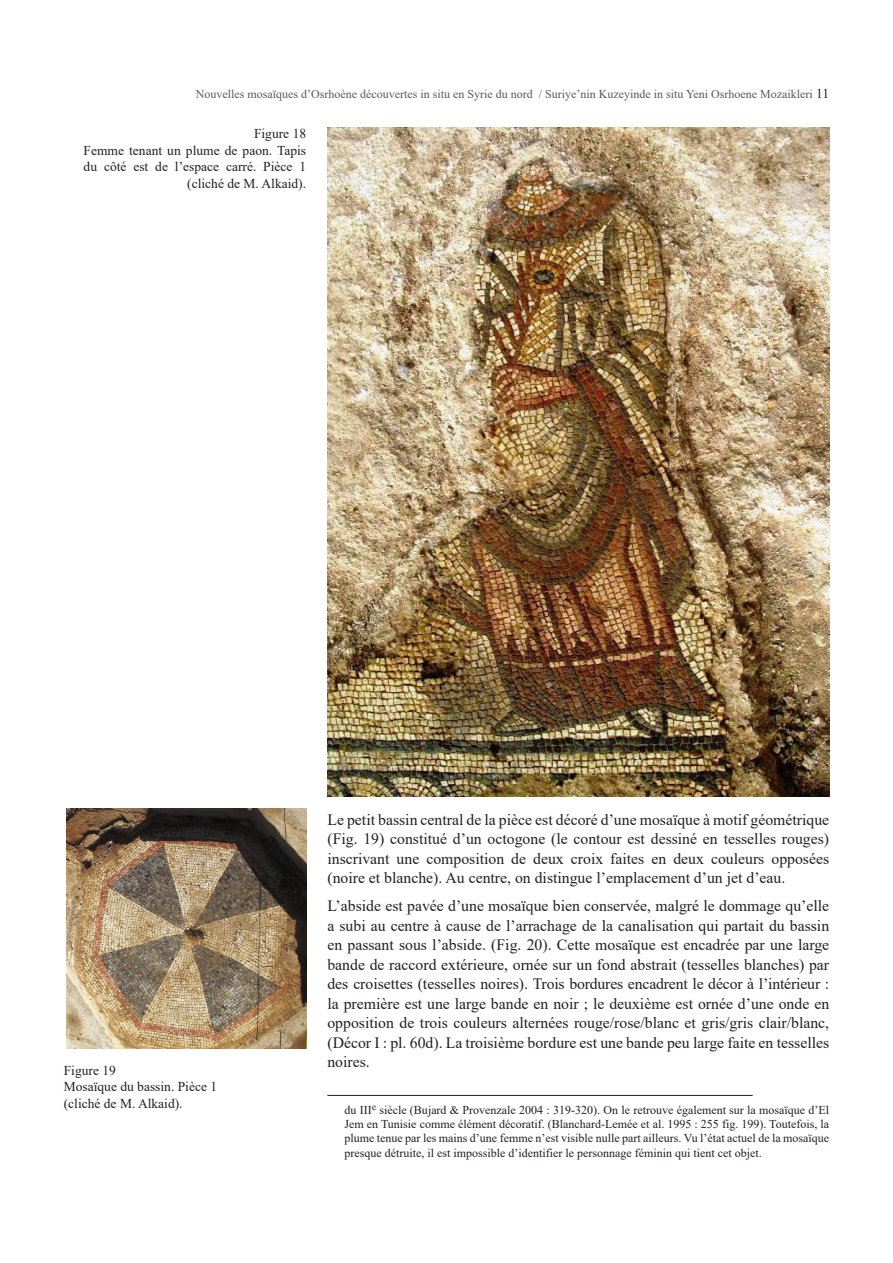
<style>
.page{position:relative;width:893px;height:1263px;background:#fff}
.page>*{position:absolute;margin:0;border:0;box-sizing:border-box;transform-origin:0 0}
.JMR_Metin{font:15.75px/19.5px "Times New Roman";color:#231f20;text-align:justify}
.JMR_Resimaltı{font:13.5px/16.5px "Times New Roman";color:#231f20;text-align:right}
.t1{font:12px/14.2px "Times New Roman";color:#231f20;text-align:justify}
.JMR_Sayfa_Üst_Başlık{font:12px "Times New Roman";color:#57585a}
.s1{font-size:13.5px;color:#231f20}
</style>
<div class="page">
<hr style="left:327px;top:1095px;width:426px;height:1px;background:#231f20">
<img style="left:327px;top:128px;width:502px;height:669px">
<img style="left:67px;top:809px;width:239px;height:239px">
<p class="JMR_Sayfa_Üst_Başlık" style="left:196px;top:85px;width:635px">Nouvelles mosaïques d’Osrhoène découvertes in situ en Syrie du nord / Suriye’nin Kuzeyinde in situ Yeni Osrhoene Mozaikleri <span class="s1">11</span></p>
<p class="JMR_Resimaltı" style="left:254px;top:125px;width:54px">Figure 18</p>
<p class="JMR_Resimaltı" style="left:84px;top:142px;width:224px">Femme tenant un plume de paon. Tapis du côté est de l’espace carré. Pièce 1 (cliché de M. Alkaid).</p>
<p class="JMR_Resimaltı" style="left:64px;top:1061px;width:54px">Figure 19</p>
<p class="JMR_Resimaltı" style="left:64px;top:1078px;width:155px">Mosaïque du bassin. Pièce 1</p>
<p class="JMR_Resimaltı" style="left:64px;top:1094px;width:120px">(cliché de M. Alkaid).</p>
<p class="JMR_Metin" style="left:327px;top:809px;width:503px">Le petit bassin central de la pièce est décoré d’une mosaïque à motif géométrique (Fig. 19) constitué d’un octogone (le contour est dessiné en tesselles rouges) inscrivant une composition de deux croix faites en deux couleurs opposées (noire et blanche). Au centre, on distingue l’emplacement d’un jet d’eau.</p>
<p class="JMR_Metin" style="left:327px;top:895px;width:503px">L’abside est pavée d’une mosaïque bien conservée, malgré le dommage qu’elle a subi au centre à cause de l’arrachage de la canalisation qui partait du bassin en passant sous l’abside. (Fig. 20). Cette mosaïque est encadrée par une large bande de raccord extérieure, ornée sur un fond abstrait (tesselles blanches) par des croisettes (tesselles noires). Trois bordures encadrent le décor à l’intérieur : la première est une large bande en noir ; le deuxième est ornée d’une onde en opposition de trois couleurs alternées rouge/rose/blanc et gris/gris clair/blanc, (Décor I : pl. 60d). La troisième bordure est une bande peu large faite en tesselles noires.</p>
<p class="t1" style="left:344px;top:1102px;width:486px">du III<sup>e</sup> siècle (Bujard &amp; Provenzale 2004 : 319-320). On le retrouve également sur la mosaïque d’El Jem en Tunisie comme élément décoratif. (Blanchard-Lemée et al. 1995 : 255 fig. 199). Toutefois, la plume tenue par les mains d’une femme n’est visible nulle part ailleurs. Vu l’état actuel de la mosaïque presque détruite, il est impossible d’identifier le personnage féminin qui tient cet objet.</p>
</div>
